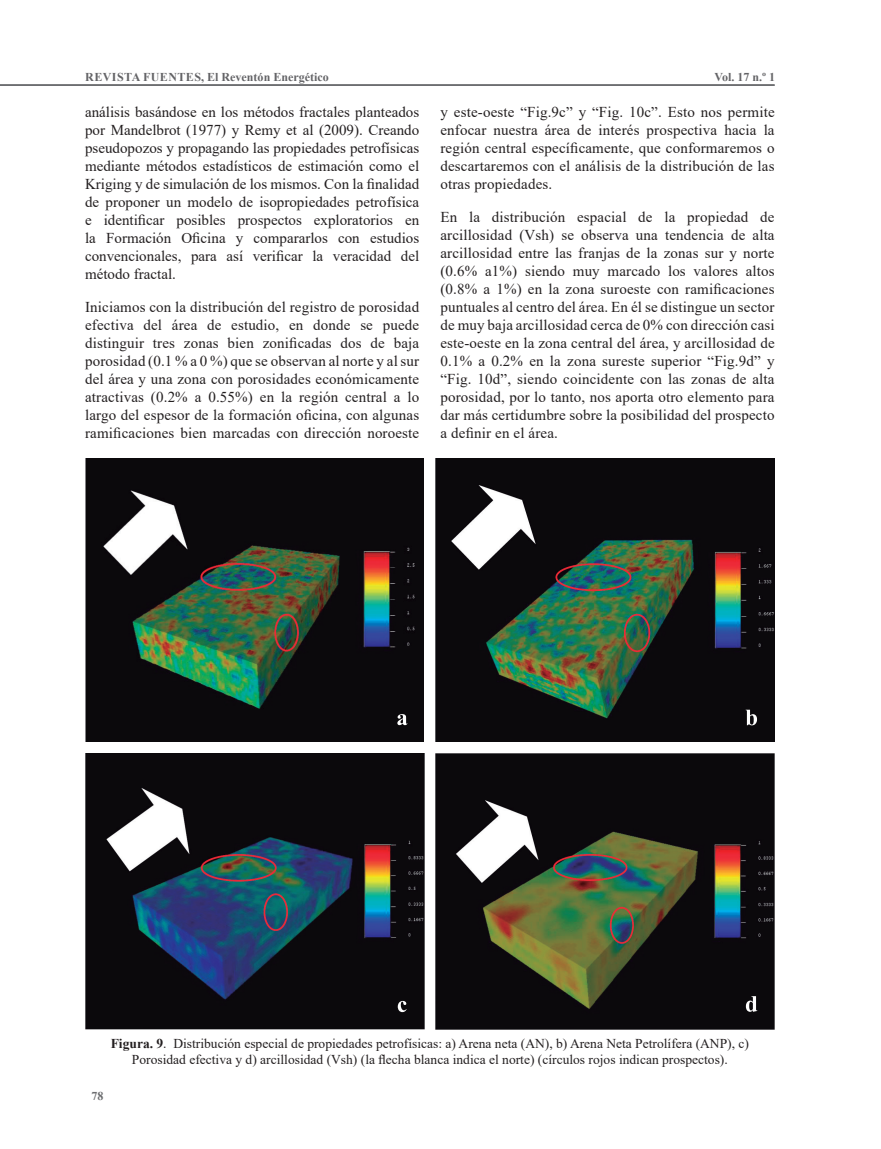
<style>
.page{position:relative;width:881px;height:1149px;background:#fff}
.page>*{position:absolute;margin:0;border:0;box-sizing:border-box;transform-origin:0 0}
.t1{font:15px/18px "Times New Roman";letter-spacing:.01em;color:#231f20;text-align:justify}
.Pie_de_foto{font:13.5px/16.2px "Times New Roman";color:#231f20;text-align:center}
.t2{font:700 12px "Times New Roman";color:#636366}
.t3{font:700 12px "Times New Roman";color:#6c6d70}
.s1{font-weight:700}
</style>
<div class="page">
<hr style="left:0;top:84px;width:774px;height:2px;background:#6c6d70">
<img style="left:85px;top:458px;width:338px;height:283px">
<svg style="left:397px;top:714px;width:10px;height:11px"></svg>
<img style="left:435px;top:458px;width:339px;height:283px">
<svg style="left:745px;top:709px;width:11px;height:16px"></svg>
<img style="left:85px;top:753px;width:339px;height:276px">
<svg style="left:397px;top:1000px;width:9px;height:11px"></svg>
<img style="left:435px;top:753px;width:339px;height:276px">
<svg style="left:745px;top:995px;width:12px;height:16px"></svg>
<p class="t2" style="left:85px;top:68px;width:245px">REVISTA FUENTES, El Reventón Energético</p>
<p class="t2" style="left:714px;top:68px;width:62px">Vol. 17 n.º 1</p>
<p class="t1" style="left:85px;top:102px;width:335px">análisis basándose en los métodos fractales planteados por Mandelbrot (1977) y Remy et al (2009). Creando pseudopozos y propagando las propiedades petrofísicas mediante métodos estadísticos de estimación como el Kriging y de simulación de los mismos. Con la finalidad de proponer un modelo de isopropiedades petrofísica e identificar posibles prospectos exploratorios en la Formación Oficina y compararlos con estudios convencionales, para así verificar la veracidad del método fractal.</p>
<p class="t1" style="left:85px;top:297px;width:335px">Iniciamos con la distribución del registro de porosidad efectiva del área de estudio, en donde se puede distinguir tres zonas bien zonificadas dos de baja porosidad (0.1 % a 0 %) que se observan al norte y al sur del área y una zona con porosidades económicamente atractivas (0.2% a 0.55%) en la región central a lo largo del espesor de la formación oficina, con algunas ramificaciones bien marcadas con dirección noroeste</p>
<p class="t1" style="left:440px;top:102px;width:335px">y este-oeste “Fig.9c” y “Fig. 10c”. Esto nos permite enfocar nuestra área de interés prospectiva hacia la región central específicamente, que conformaremos o descartaremos con el análisis de la distribución de las otras propiedades.</p>
<p class="t1" style="left:440px;top:207px;width:335px">En la distribución espacial de la propiedad de arcillosidad (Vsh) se observa una tendencia de alta arcillosidad entre las franjas de la zonas sur y norte (0.6% a1%) siendo muy marcado los valores altos (0.8% a 1%) en la zona suroeste con ramificaciones puntuales al centro del área. En él se distingue un sector de muy baja arcillosidad cerca de 0% con dirección casi este-oeste en la zona central del área, y arcillosidad de 0.1% a 0.2% en la zona sureste superior “Fig.9d” y “Fig. 10d”, siendo coincidente con las zonas de alta porosidad, por lo tanto, nos aporta otro elemento para dar más certidumbre sobre la posibilidad del prospecto a definir en el área.</p>
<p class="Pie_de_foto" style="left:111px;top:1034px;width:639px"><span class="s1">Figura. 9</span>. Distribución especial de propiedades petrofísicas: a) Arena neta (AN), b) Arena Neta Petrolífera (ANP), c)<br>Porosidad efectiva y d) arcillosidad (Vsh) (la flecha blanca indica el norte) (círculos rojos indican prospectos).</p>
<p class="t3" style="left:91px;top:1087px;width:13px">78</p>
</div>
